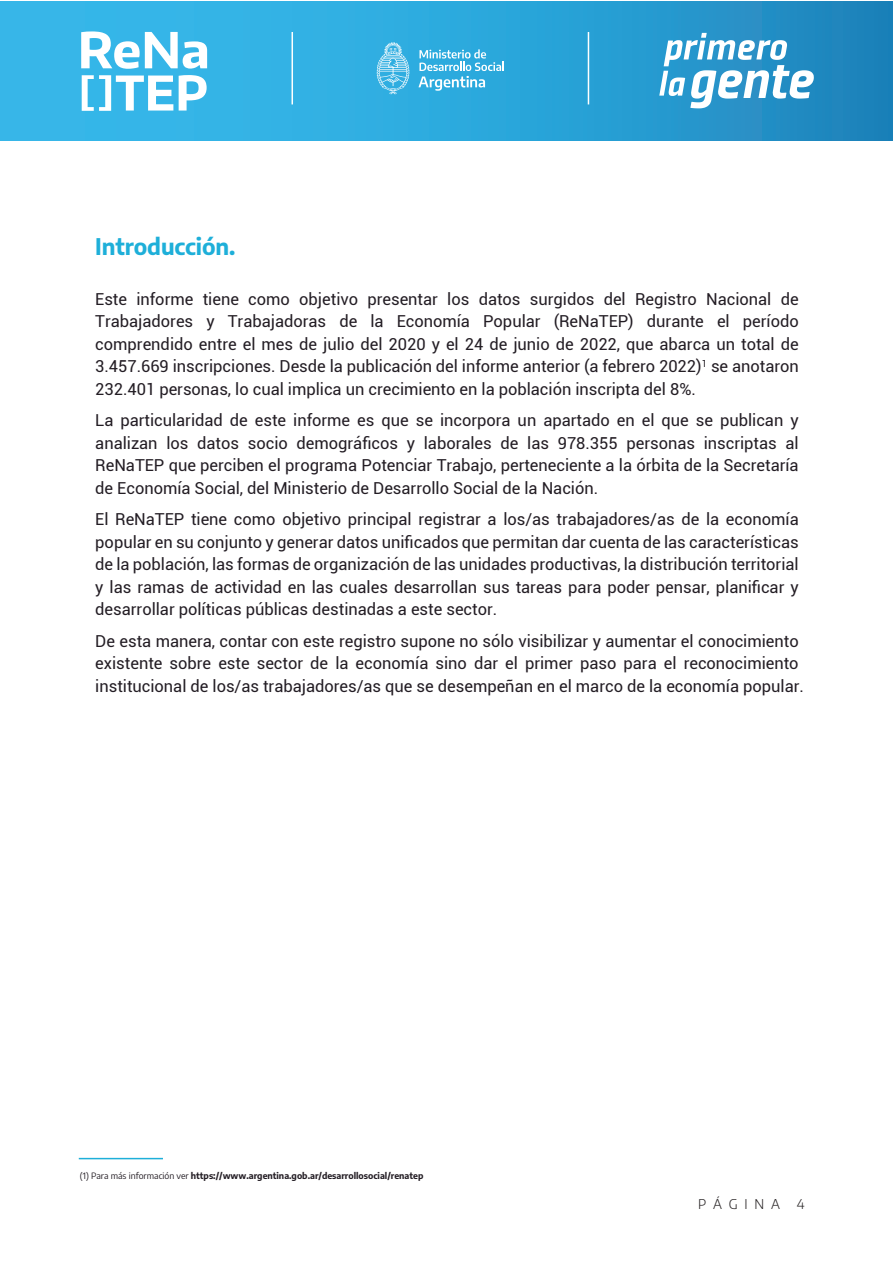
<style>
.page{position:relative;width:893px;height:1263px;background:#fff}
.page>*{position:absolute;margin:0;border:0;box-sizing:border-box;transform-origin:0 0}
.t1{font:700 22.5px "Encode Sans";letter-spacing:-.005em;color:#1eafd9}
.t2{font:16.5px/22.5px "Roboto";color:#231d24;text-align:justify}
.t3{font:300 13.5px "Encode Sans";letter-spacing:.5em;color:#231f20}
.t4{font:700 8.7px "Encode Sans";color:#231d24}
.s1{font-weight:400}
</style>
<div class="page">
<div style="left:0;top:1px;width:893px;height:140px;background:linear-gradient(to right,#3ac0f1,#1f8ac1)"></div>
<hr style="left:291px;top:32px;width:2px;height:72px;background:#fff">
<hr style="left:588px;top:32px;width:1px;height:72px;background:#fff">
<svg style="left:377px;top:42px;width:32px;height:52px;background:#64c2e8"></svg>
<svg style="left:419px;top:49px;width:85px;height:42px;background:#5bbce4"></svg>
<svg style="left:659px;top:33px;width:155px;height:75px"></svg>
<svg style="left:179px;top:75px;width:28px;height:36px"></svg>
<svg style="left:82px;top:75px;width:91px;height:36px"></svg>
<svg style="left:81px;top:31px;width:126px;height:38px"></svg>
<hr style="left:79px;top:1158px;width:84px;height:1px;background:#1eafd9">
<h1 class="t1" style="left:95px;top:230px;width:142px">Introducción.</h1>
<p class="t2" style="left:95px;top:287px;width:705px">Este informe tiene como objetivo presentar los datos surgidos del Registro Nacional de Trabajadores y Trabajadoras de la Economía Popular (ReNaTEP) durante el período comprendido entre el mes de julio del 2020 y el 24 de junio de 2022, que abarca un total de 3.457.669 inscripciones. Desde la publicación del informe anterior (a febrero 2022)<sup>1</sup> se anotaron 232.401 personas, lo cual implica un crecimiento en la población inscripta del 8%.</p>
<p class="t2" style="left:95px;top:408px;width:705px">La particularidad de este informe es que se incorpora un apartado en el que se publican y analizan los datos socio demográficos y laborales de las 978.355 personas inscriptas al ReNaTEP que perciben el programa Potenciar Trabajo, perteneciente a la órbita de la Secretaría de Economía Social, del Ministerio de Desarrollo Social de la Nación.</p>
<p class="t2" style="left:95px;top:507px;width:705px">El ReNaTEP tiene como objetivo principal registrar a los/as trabajadores/as de la economía popular en su conjunto y generar datos unificados que permitan dar cuenta de las características de la población, las formas de organización de las unidades productivas, la distribución territorial y las ramas de actividad en las cuales desarrollan sus tareas para poder pensar, planificar y desarrollar políticas públicas destinadas a este sector.</p>
<p class="t2" style="left:95px;top:629px;width:710px;text-align:left">De esta manera, contar con este registro supone no sólo visibilizar y aumentar el conocimiento existente sobre este sector de la economía sino dar el primer paso para el reconocimiento institucional de los/as trabajadores/as que se desempeñan en el marco de la economía popular.</p>
<p class="t4" style="left:80px;top:1169px;width:345px"><span class="s1">(1) Para más información ver</span> https://www.argentina.gob.ar/desarrollosocial/renatep</p>
<p class="t3" style="left:698px;top:1195px;width:108px">PÁGINA 4</p>
</div>
